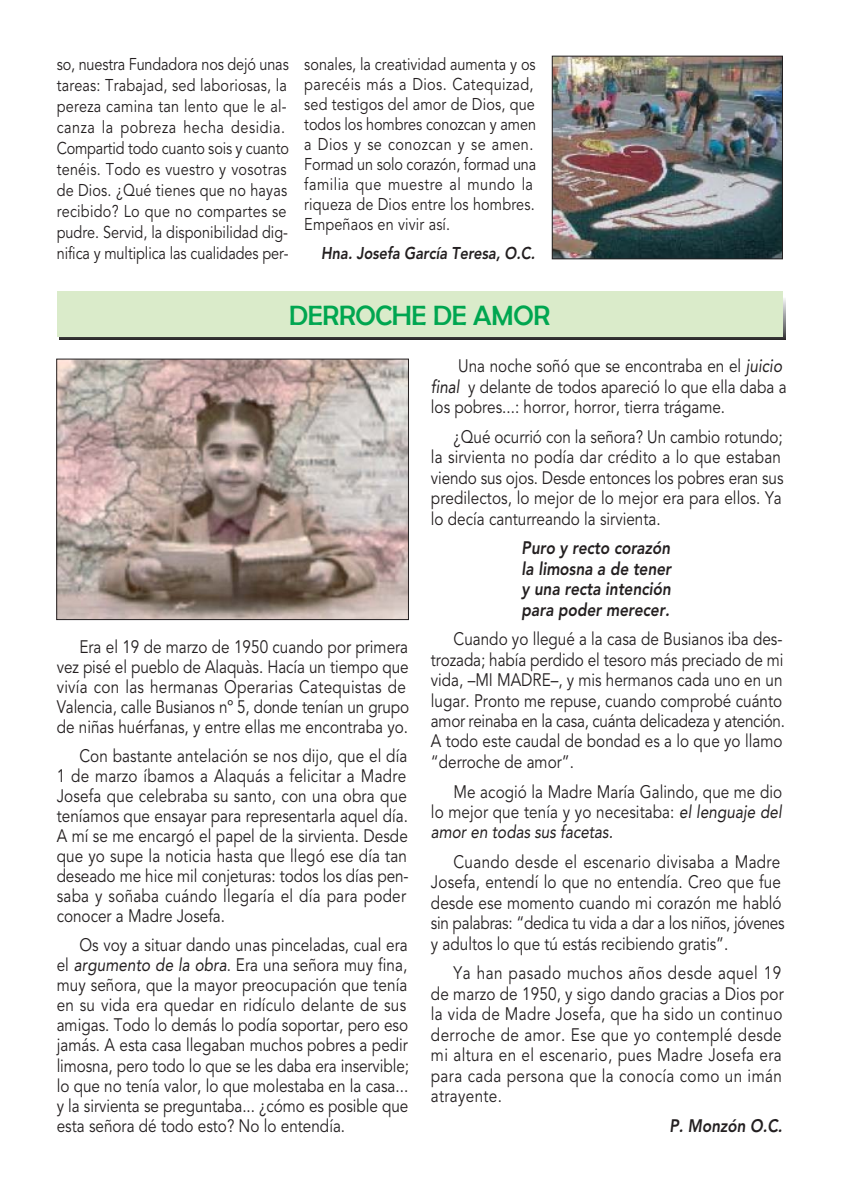
<style>
.page{position:relative;width:843px;height:1190px;background:#fff}
.page>*{position:absolute;margin:0;border:0;box-sizing:border-box;transform-origin:0 0}
.t1{font:28px "Berlin Sans FB";letter-spacing:-.01em;color:#00a650}
.t2{font:18px/20px "Avenir";color:#231f20;scale:.85 1}
.t3{font:18px/20.4px "Avenir";letter-spacing:.025em;color:#231f20;scale:.85 1}
.t4{font:italic 800 18px/20.4px "Avenir";color:#231f20;text-align:justify;scale:.85 1}
.t5{font:17px/21px "Avenir";letter-spacing:.01em;color:#231f20;scale:.85 1}
.t6{font:italic 800 17px "Avenir";color:#231f20;scale:.85 1}
.s1{font-style:italic}
</style>
<div class="page">
<img style="left:58px;top:361px;width:349px;height:257px">
<div style="left:56px;top:359px;width:353px;height:261px;border:1px solid #231f20"></div>
<div style="left:60px;top:294px;width:725px;height:45px;background:linear-gradient(to right,#daebca,#daebca)"></div>
<div style="left:57px;top:291px;width:725px;height:45px;background:#daebca"></div>
<img style="left:554px;top:58px;width:227px;height:199px">
<div style="left:552px;top:56px;width:231px;height:203px;border:1px solid #231f20"></div>
<p class="t5" style="left:57px;top:55px;width:275px">so, nuestra Fundadora nos dejó unas tareas: Trabajad, sed laboriosas, la pereza camina tan lento que le al&shy;canza la pobreza hecha desidia.<br>Compartid todo cuanto sois y cuanto tenéis. Todo es vuestro y vosotras de Dios. ¿Qué tienes que no hayas recibido? Lo que no compartes se pudre. Servid, la disponibilidad dig&shy;nifica y multiplica las cualidades per-</p>
<p class="t5" style="left:304px;top:56px;width:275px;line-height:20px">sonales, la creatividad aumenta y os parecéis más a Dios. Catequizad, sed testigos del amor de Dios, que todos los hombres conozcan y amen a Dios y se conozcan y se amen.<br>Formad un solo corazón, formad una familia que muestre al mundo la riqueza de Dios entre los hombres.<br>Empeñaos en vivir así.</p>
<p class="t6" style="left:321px;top:246px;width:253px">Hna. Josefa García Teresa, O.C.</p>
<h1 class="t1" style="left:289px;top:300px;width:262px">DERROCHE DE AMOR</h1>
<p class="t2" style="left:57px;top:639px;width:416px;text-indent:23px">Era el 19 de marzo de 1950 cuando por primera vez pisé el pueblo de Alaquàs. Hacía un tiempo que vivía con las hermanas Operarias Catequistas de Valencia, calle Busianos nº 5, donde tenían un grupo de niñas huérfanas, y entre ellas me encontraba yo.</p>
<p class="t2" style="left:57px;top:748px;width:416px;text-indent:23px">Con bastante antelación se nos dijo, que el día 1 de marzo íbamos a Alaquás a felicitar a Madre Josefa que celebraba su santo, con una obra que teníamos que ensayar para representarla aquel día.<br>A mí se me encargó el papel de la sirvienta. Desde que yo supe la noticia hasta que llegó ese día tan deseado me hice mil conjeturas: todos los días pen&shy;saba y soñaba cuándo llegaría el día para poder conocer a Madre Josefa.</p>
<p class="t2" style="left:57px;top:937px;width:416px;text-indent:23px">Os voy a situar dando unas pinceladas, cual era el <span class="s1">argumento de la obra</span>. Era una señora muy fina, muy señora, que la mayor preocupación que tenía en su vida era quedar en ridículo delante de sus amigas. Todo lo demás lo podía soportar, pero eso jamás. A esta casa llegaban muchos pobres a pedir limosna, pero todo lo que se les daba era inservible; lo que no tenía valor, lo que molestaba en la casa... y la sirvienta se preguntaba... ¿cómo es posible que esta señora dé todo esto? No lo entendía.</p>
<p class="t2" style="left:431px;top:358px;width:420px;text-indent:27px">Una noche soñó que se encontraba en el <span class="s1">juicio final</span> y delante de todos apareció lo que ella daba a los pobres...: horror, horror, tierra trágame.</p>
<p class="t2" style="left:431px;top:428px;width:416px;text-indent:23px">¿Qué ocurrió con la señora? Un cambio rotundo; la sirvienta no podía dar crédito a lo que estaban viendo sus ojos. Desde entonces los pobres eran sus predilectos, lo mejor de lo mejor era para ellos. Ya lo decía canturreando la sirvienta.</p>
<p class="t4" style="left:522px;top:539px;width:177px">Puro y recto corazón la limosna a de tener y una recta intención para poder merecer.</p>
<p class="t2" style="left:431px;top:631px;width:418px;text-indent:23px">Cuando yo llegué a la casa de Busianos iba des&shy;trozada; había perdido el tesoro más preciado de mi vida, –MI MADRE–, y mis hermanos cada uno en un lugar. Pronto me repuse, cuando comprobé cuánto amor reinaba en la casa, cuánta delicadeza y atención.<br>A todo este caudal de bondad es a lo que yo llamo “derroche de amor”.</p>
<p class="t2" style="left:431px;top:783px;width:415px;text-align:justify;text-indent:23px">Me acogió la Madre María Galindo, que me dio lo mejor que tenía y yo necesitaba: <span class="s1">el lenguaje del amor en todas sus facetas.</span></p>
<p class="t2" style="left:431px;top:854px;width:418px;text-indent:23px">Cuando desde el escenario divisaba a Madre Josefa, entendí lo que no entendía. Creo que fue desde ese momento cuando mi corazón me habló sin palabras: “dedica tu vida a dar a los niños, jóvenes y adultos lo que tú estás recibiendo gratis”.</p>
<p class="t3" style="left:431px;top:965px;width:417px;text-indent:23px">Ya han pasado muchos años desde aquel 19 de marzo de 1950, y sigo dando gracias a Dios por la vida de Madre Josefa, que ha sido un continuo derroche de amor. Ese que yo contemplé desde mi altura en el escenario, pues Madre Josefa era para cada persona que la conocía como un imán atrayente.</p>
<p class="t4" style="left:669px;top:1117px;width:134px">P. Monzón O.C.</p>
</div>
